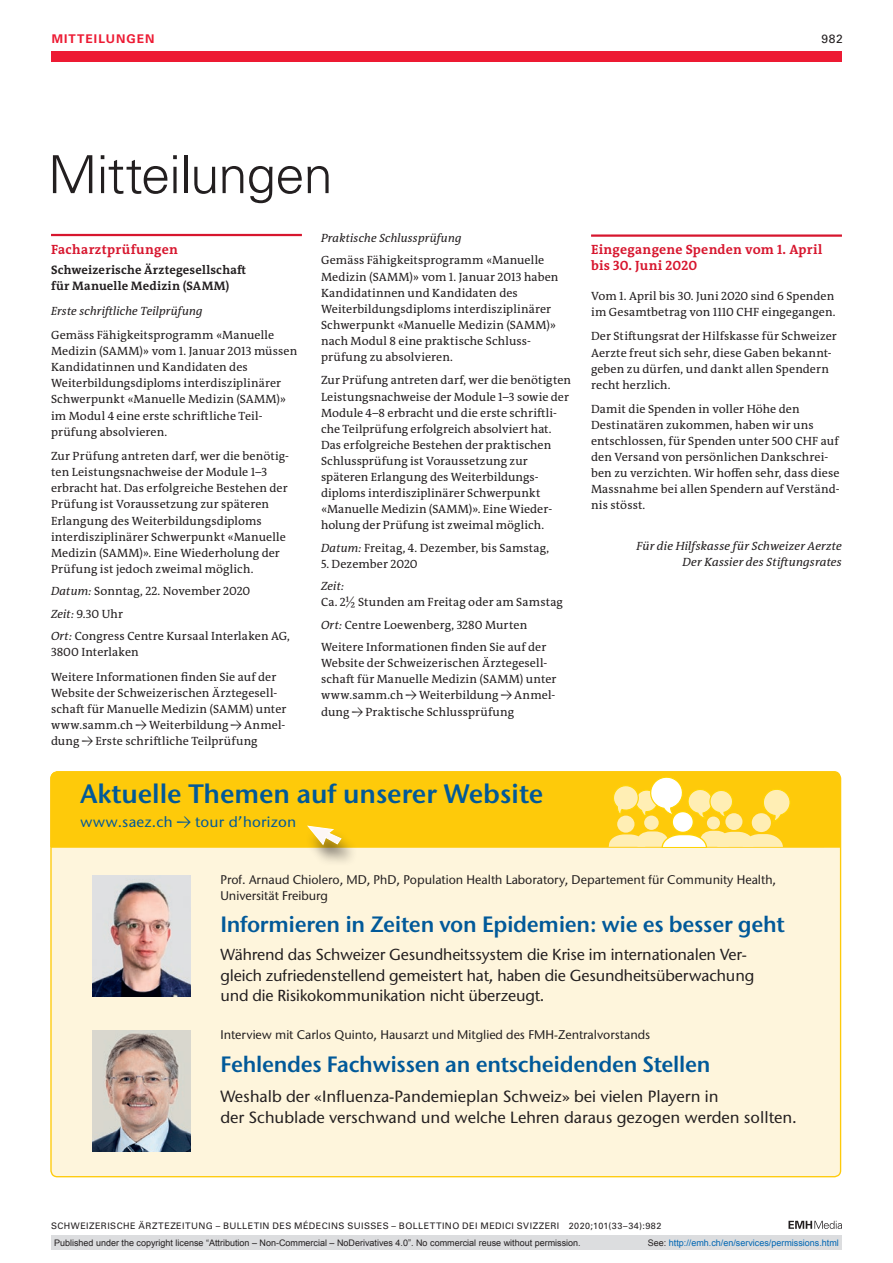
<style>
.page{position:relative;width:893px;height:1263px;background:#fff}
.page>*{position:absolute;margin:0;border:0;box-sizing:border-box;transform-origin:0 0}
.article-title{font:300 52.5px "Univers LT Std";letter-spacing:-.02em;color:#231f20}
.t1{font:600 26.55px "Stone Sans ITC Std";letter-spacing:-.005em;color:#015999}
.t2{font:600 22.2px "Stone Sans ITC Std";letter-spacing:-.015em;color:#015999}
.t3{font:500 16.2px/21.1px "Stone Sans ITC Std";color:#231f20}
.t4{font:500 15.9px/20.9px "Stone Sans ITC Std";letter-spacing:-.01em;color:#231f20}
.t5{font:500 14.85px "Stone Sans ITC Std";letter-spacing:.015em;color:#015999}
.section-h1{font:700 13.5px/16px "The Antiqua B W7";letter-spacing:.02em;color:#d7162e}
.t6{font:500 12.6px/16.2px "Stone Sans ITC Std";color:#231f20}
.section-h2{font:700 12.3px/16px "The Antiqua B W7";letter-spacing:.015em;color:#231f20}
.section-pf{font:12px/16px "The Antiqua B W5 Plain";letter-spacing:.01em;color:#231f20}
.author-notes{font:italic 12px "The Antiqua B W5 Plain";letter-spacing:.01em;color:#231f20}
.section-pf-2{font:italic 12px "The Antiqua B W5 Plain";letter-spacing:.01em;color:#231f20}
.ressort{font:700 12px "Univers LT Std";letter-spacing:.085em;color:#ed1a33}
.ressort-2{font:12px "Univers LT Std";color:#231f20}
.t7{font:9px "Arial";color:#231f20}
.fusszeile{font:9px "Univers LT Std";letter-spacing:.05em;color:#231f20}
.t8{font:9px "Arial";color:#0066b3}
.s1{font-style:italic}
.s2{font-family:"The Antiqua B W5 Plain";font-weight:400}
.s3{color:#231f20}
</style>
<div class="page">
<svg style="left:788px;top:1221px;width:54px;height:8px"></svg>
<div style="left:51px;top:51px;width:791px;height:11px;background:#ed1a33"></div>
<hr style="left:51px;top:234px;width:251px;height:2px;background:#d7162e">
<hr style="left:591px;top:234px;width:251px;height:3px;background:#d7162e">
<div style="left:51px;top:772px;width:790px;height:405px;background:#fef5dc;border-radius:6px"></div>
<div style="left:51px;top:771px;width:790px;height:77px;background:#feca0a"></div>
<svg style="left:760px;top:786px;width:33px;height:38px"></svg>
<svg style="left:611px;top:774px;width:124px;height:46px"></svg>
<div style="left:707px;top:816px;width:13px;height:13px;background:#ffeeb4;border-radius:50%"></div>
<div style="left:725px;top:813px;width:17px;height:17px;background:#ffeeb4;border-radius:50%"></div>
<div style="left:644px;top:815px;width:15px;height:15px;background:#ffeeb4;border-radius:50%"></div>
<div style="left:617px;top:815px;width:17px;height:18px;background:#ffeeb4;border-radius:50%"></div>
<div style="left:672px;top:812px;width:21px;height:20px;background:#fff;border-radius:50%"></div>
<div style="left:672px;top:811px;width:22px;height:22px;border:1px solid #fed304;border-radius:50%"></div>
<svg style="left:609px;top:831px;width:174px;height:17px"></svg>
<div style="left:752px;top:813px;width:19px;height:19px;background:#ffeeb4;border-radius:50%"></div>
<div style="left:304px;top:828px;width:55px;height:40px;background:#231f20;opacity:.6"></div>
<svg style="left:307px;top:825px;width:35px;height:21px"></svg>
<img style="left:93px;top:875px;width:98px;height:121px">
<img style="left:93px;top:1030px;width:98px;height:121px">
<div style="left:51px;top:1235px;width:791px;height:15px;background:#dcdddf"></div>
<p class="ressort" style="left:52px;top:31px;width:104px">MITTEILUNGEN</p>
<p class="ressort-2" style="left:821px;top:31px;width:23px">982</p>
<p class="article-title" style="left:48px;top:143px;width:286px">Mitteilungen</p>
<p class="section-h1" style="left:51px;top:241px;width:128px">Facharztprüfungen</p>
<p class="section-h2" style="left:51px;top:262px;width:197px">Schweizerische Ärztegesellschaft für Manuelle Medizin (SAMM)</p>
<p class="section-pf-2" style="left:51px;top:303px;width:153px">Erste schriftliche Teilprüfung</p>
<p class="section-pf" style="left:51px;top:327px;width:248px">Gemäss Fähigkeitsprogramm «Manuelle Medizin (SAMM)» vom 1. Januar 2013 müssen Kandidatinnen und Kandidaten des Weiterbildungsdiploms interdisziplinärer Schwerpunkt «Manuelle Medizin (SAMM)» im Modul 4 eine erste schriftliche Teil&shy;prüfung absolvieren.</p>
<p class="section-pf" style="left:51px;top:448px;width:239px">Zur Prüfung antreten darf, wer die benötig&shy;ten Leistungsnachweise der Module 1–3 erbracht hat. Das erfolgreiche Bestehen der Prüfung ist Voraussetzung zur späteren Erlangung des Weiterbildungsdiploms interdisziplinärer Schwerpunkt «Manuelle Medizin (SAMM)». Eine Wiederholung der Prüfung ist jedoch zweimal möglich.</p>
<p class="section-pf" style="left:51px;top:583px;width:201px"><span class="s1">Datum:</span> Sonntag, 22. November 2020</p>
<p class="section-pf" style="left:51px;top:606px;width:73px"><span class="s1">Zeit:</span> 9.30 Uhr</p>
<p class="section-pf" style="left:51px;top:628px;width:240px"><span class="s1">Ort:</span> Congress Centre Kursaal Interlaken AG,<br>3800 Interlaken</p>
<p class="section-pf" style="left:51px;top:669px;width:237px">Weitere Informationen finden Sie auf der Website der Schweizerischen Ärztegesell&shy;schaft für Manuelle Medizin (SAMM) unter www.samm.ch → Weiterbildung → Anmel&shy;dung → Erste schriftliche Teilprüfung</p>
<p class="section-pf-2" style="left:321px;top:230px;width:142px">Praktische Schlussprüfung</p>
<p class="section-pf" style="left:321px;top:252px;width:239px">Gemäss Fähigkeitsprogramm «Manuelle Medizin (SAMM)» vom 1. Januar 2013 haben Kandidatinnen und Kandidaten des Weiterbildungsdiploms interdisziplinärer Schwerpunkt «Manuelle Medizin (SAMM)» nach Modul 8 eine praktische Schluss&shy;prüfung zu absolvieren.</p>
<p class="section-pf" style="left:321px;top:372px;width:252px">Zur Prüfung antreten darf, wer die benötigten Leistungsnachweise der Module 1–3 sowie der Module 4–8 erbracht und die erste schriftli&shy;che Teilprüfung erfolgreich absolviert hat.<br>Das erfolgreiche Bestehen der praktischen Schlussprüfung ist Voraussetzung zur späteren Erlangung des Weiterbildungs&shy;diploms interdisziplinärer Schwerpunkt «Manuelle Medizin (SAMM)». Eine Wieder&shy;holung der Prüfung ist zweimal möglich.</p>
<p class="section-pf" style="left:321px;top:540px;width:230px"><span class="s1">Datum:</span> Freitag, 4. Dezember, bis Samstag,</p>
<p class="section-pf" style="left:321px;top:556px;width:98px">5. Dezember 2020</p>
<p class="section-pf" style="left:321px;top:578px;width:243px"><span class="s1">Zeit:<br></span>Ca. 2½ Stunden am Freitag oder am Samstag</p>
<p class="section-pf" style="left:321px;top:617px;width:208px"><span class="s1">Ort:</span> Centre Loewenberg, 3280 Murten</p>
<p class="section-pf" style="left:321px;top:639px;width:237px">Weitere Informationen finden Sie auf der Website der Schweizerischen Ärztegesell&shy;schaft für Manuelle Medizin (SAMM) unter www.samm.ch → Weiterbildung → Anmel&shy;dung → Praktische Schlussprüfung</p>
<p class="t1" style="left:80px;top:777px;width:465px">Aktuelle Themen auf unserer Website</p>
<p class="t5" style="left:80px;top:813px;width:218px">www.saez.ch <span class="s2">→</span> tour d’horizon</p>
<p class="section-h1" style="left:591px;top:242px;width:233px">Eingegangene Spenden vom 1. April bis 30. Juni 2020</p>
<p class="section-pf" style="left:591px;top:288px;width:246px">Vom 1. April bis 30. Juni 2020 sind 6 Spenden im Gesamtbetrag von 1110 CHF eingegangen.</p>
<p class="section-pf" style="left:591px;top:328px;width:247px">Der Stiftungsrat der Hilfskasse für Schweizer Aerzte freut sich sehr, diese Gaben bekannt&shy;geben zu dürfen, und dankt allen Spendern recht herzlich.</p>
<p class="section-pf" style="left:591px;top:401px;width:250px">Damit die Spenden in voller Höhe den Destinatären zukommen, haben wir uns entschlossen, für Spenden unter 500 CHF auf den Versand von persönlichen Dankschrei&shy;ben zu verzichten. Wir hoffen sehr, dass diese Massnahme bei allen Spendern auf Verständ&shy;nis stösst.</p>
<p class="author-notes" style="left:636px;top:538px;width:207px">Für die Hilfskasse für Schweizer Aerzte</p>
<p class="author-notes" style="left:682px;top:554px;width:161px">Der Kassier des Stiftungsrates</p>
<p class="t6" style="left:220px;top:871px;width:557px">Prof. Arnaud Chiolero, MD, PhD, Population Health Laboratory, Departement für Community Health,<br>Universität Freiburg</p>
<p class="t2" style="left:220px;top:910px;width:566px">Informieren in Zeiten von Epidemien: wie es besser geht</p>
<p class="t4" style="left:220px;top:943px;width:535px">Während das Schweizer Gesundheitssystem die Krise im internationalen Ver&shy;gleich zufriedenstellend gemeistert hat, haben die Gesundheitsüberwachung und die Risikokommunikation nicht überzeugt.</p>
<p class="t6" style="left:220px;top:1026px;width:431px">Interview mit Carlos Quinto, Hausarzt und Mitglied des FMH-Zentralvorstands</p>
<p class="t2" style="left:220px;top:1050px;width:491px">Fehlendes Fachwissen an entscheidenden Stellen</p>
<p class="t3" style="left:220px;top:1086px;width:578px">Weshalb der «Influenza-Pandemieplan Schweiz» bei vielen Playern in<br>der Schublade verschwand und welche Lehren daraus gezogen werden sollten.</p>
<p class="fusszeile" style="left:51px;top:1220px;width:612px">SCHWEIZERISCHE ÄRZTEZEITUNG – BULLETIN DES MÉDECINS SUISSES – BOLLETTINO DEI MEDICI SVIZZERI 2020;101(33–34):982</p>
<p class="t7" style="left:54px;top:1237px;width:528px">Published under the copyright license “Attribution – Non-Commercial – NoDerivatives 4.0”. No commercial reuse without permission.</p>
<p class="t8" style="left:648px;top:1237px;width:193px"><span class="s3">See:</span> http://emh.ch/en/services/permissions.html</p>
</div>
